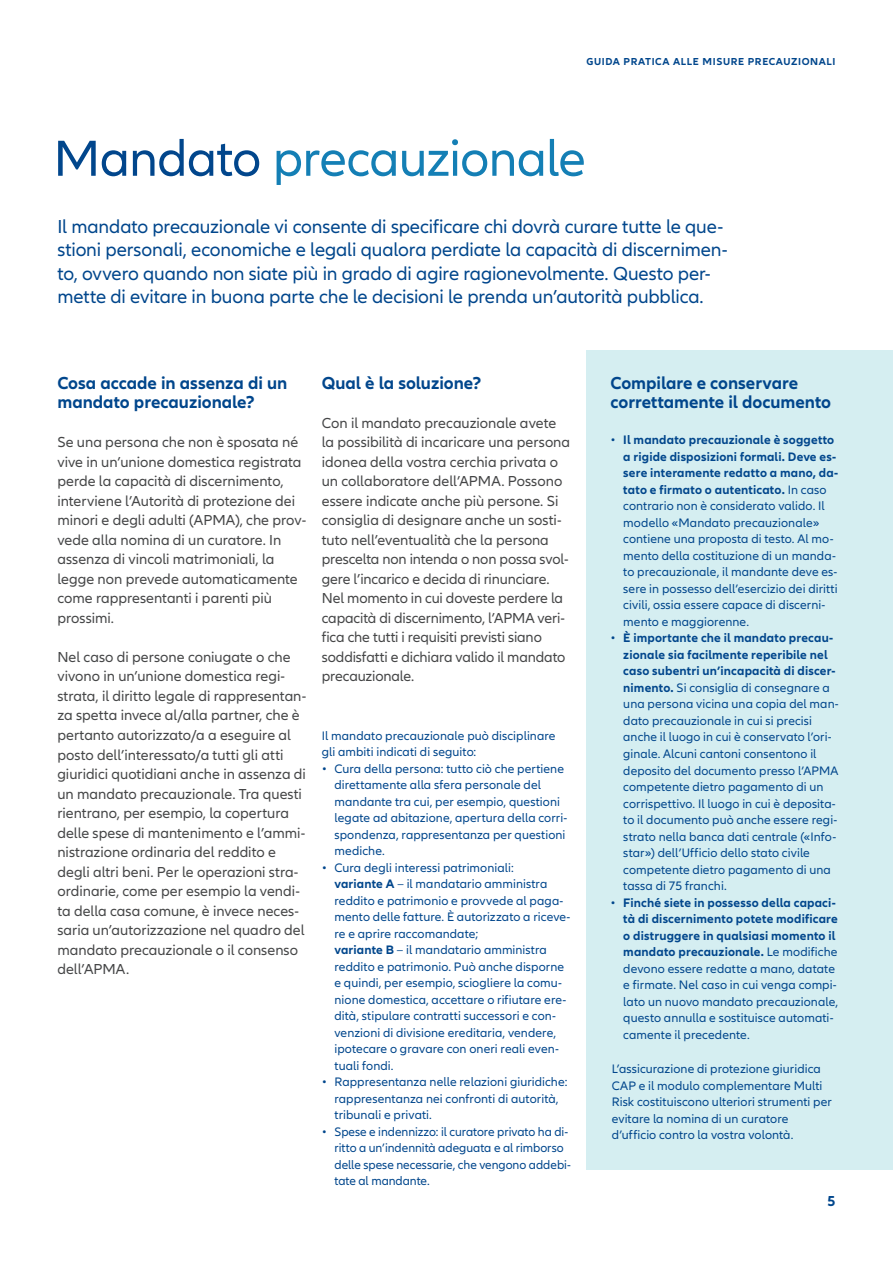
<style>
.page{position:relative;width:893px;height:1263px;background:#fff}
.page>*{position:absolute;margin:0;border:0;box-sizing:border-box;transform-origin:0 0}
.H1___Reg___50_45{font:52.5px "Allianz Neo";letter-spacing:-.015em;color:#147fb5}
.Lead___Reg___15_18{font:19.5px/23.4px "Allianz Neo";letter-spacing:-.01em;color:#01468c}
.Copy___Neo_Regular{font:700 18px/19.5px "Allianz Neo";color:#01468c}
.Copy___Neo_Regular-2{font:15px/19.5px "Allianz Neo";color:#454647}
.t1{font:700 15px "Allianz Neo";color:#01468c}
.Copy___klein___Reg{font:12.75px/16.5px "Allianz Neo";letter-spacing:.005em;color:#01468c}
.t2{font:700 10.5px "Allianz Neo";letter-spacing:.06em;color:#01468c}
.s1{color:#01468c}
.s2{font-weight:700}
</style>
<div class="page">
<div style="left:586px;top:350px;width:307px;height:819px;background:#d5eef1"></div>
<p class="t2" style="left:586px;top:56px;width:251px">GUIDA PRATICA ALLE MISURE PRECAUZIONALI</p>
<p class="H1___Reg___50_45" style="left:54px;top:128px;width:534px"><span class="s1">Mandato</span> precauzionale</p>
<p class="Lead___Reg___15_18" style="left:57px;top:215px;width:672px">Il mandato precauzionale vi consente di specificare chi dovrà curare tutte le que&shy;stioni personali, economiche e legali qualora perdiate la capacità di discernimen&shy;to, ovvero quando non siate più in grado di agire ragionevolmente. Questo per&shy;mette di evitare in buona parte che le decisioni le prenda un’autorità pubblica.</p>
<p class="Copy___Neo_Regular" style="left:57px;top:374px;width:231px">Cosa accade in assenza di un mandato precauzionale?</p>
<p class="Copy___Neo_Regular-2" style="left:57px;top:433px;width:250px">Se una persona che non è sposata né vive in un’unione domestica registrata perde la capacità di discernimento, interviene l’Autorità di protezione dei minori e degli adulti (APMA), che prov&shy;vede alla nomina di un curatore. In assenza di vincoli matrimoniali, la legge non prevede automaticamente come rappresentanti i parenti più prossimi.</p>
<p class="Copy___Neo_Regular-2" style="left:57px;top:648px;width:250px">Nel caso di persone coniugate o che vivono in un’unione domestica regi&shy;strata, il diritto legale di rappresentan&shy;za spetta invece al/alla partner, che è pertanto autorizzato/a a eseguire al posto dell’interessato/a tutti gli atti giuridici quotidiani anche in assenza di un mandato precauzionale. Tra questi rientrano, per esempio, la copertura delle spese di mantenimento e l’ammi&shy;nistrazione ordinaria del reddito e degli altri beni. Per le operazioni stra&shy;ordinarie, come per esempio la vendi&shy;ta della casa comune, è invece neces&shy;saria un’autorizzazione nel quadro del mandato precauzionale o il consenso dell’APMA.</p>
<p class="Copy___Neo_Regular" style="left:322px;top:374px;width:161px">Qual è la soluzione?</p>
<p class="Copy___Neo_Regular-2" style="left:322px;top:414px;width:250px">Con il mandato precauzionale avete la possibilità di incaricare una persona idonea della vostra cerchia privata o un collaboratore dell’APMA. Possono essere indicate anche più persone. Si consiglia di designare anche un sosti&shy;tuto nell’eventualità che la persona prescelta non intenda o non possa svol&shy;gere l’incarico e decida di rinunciare.<br>Nel momento in cui doveste perdere la capacità di discernimento, l’APMA veri&shy;fica che tutti i requisiti previsti siano soddisfatti e dichiara valido il mandato precauzionale.</p>
<p class="Copy___klein___Reg" style="left:322px;top:727px;width:235px">Il mandato precauzionale può disciplinare</p>
<p class="Copy___klein___Reg" style="left:322px;top:744px;width:156px">gli ambiti indicati di seguito:</p>
<p class="Copy___klein___Reg" style="left:334px;top:760px;width:234px;text-indent:-13px">• Cura della persona: tutto ciò che pertiene direttamente alla sfera personale del mandante tra cui, per esempio, questioni legate ad abitazione, apertura della corri&shy;spondenza, rappresentanza per questioni mediche.</p>
<p class="Copy___klein___Reg" style="left:334px;top:859px;width:237px;text-indent:-13px">• Cura degli interessi patrimoniali:<br><span class="s2">variante A</span> – il mandatario amministra reddito e patrimonio e provvede al paga&shy;mento delle fatture. È autorizzato a riceve&shy;re e aprire raccomandate;<br><span class="s2">variante B</span> – il mandatario amministra reddito e patrimonio. Può anche disporne e quindi, per esempio, sciogliere la comu&shy;nione domestica, accettare o rifiutare ere&shy;dità, stipulare contratti successori e con&shy;venzioni di divisione ereditaria, vendere, ipotecare o gravare con oneri reali even&shy;tuali fondi.</p>
<p class="Copy___klein___Reg" style="left:334px;top:1074px;width:234px;text-indent:-13px">• Rappresentanza nelle relazioni giuridiche: rappresentanza nei confronti di autorità, tribunali e privati.</p>
<p class="Copy___klein___Reg" style="left:334px;top:1123px;width:238px;text-indent:-13px">• Spese e indennizzo: il curatore privato ha di&shy;ritto a un’indennità adeguata e al rimborso delle spese necessarie, che vengono addebi&shy;tate al mandante.</p>
<p class="Copy___Neo_Regular" style="left:611px;top:374px;width:222px">Compilare e conservare correttamente il documento</p>
<p class="Copy___klein___Reg" style="left:623px;top:432px;width:216px;text-indent:-13px">• <span class="s2">Il mandato precauzionale è soggetto a rigide disposizioni formali. Deve es&shy;sere interamente redatto a mano, da&shy;tato e firmato o autenticato.</span> In caso contrario non è considerato valido. Il modello «Mandato precauzionale» contiene una proposta di testo. Al mo&shy;mento della costituzione di un manda&shy;to precauzionale, il mandante deve es&shy;sere in possesso dell’esercizio dei diritti civili, ossia essere capace di discerni&shy;mento e maggiorenne.</p>
<p class="Copy___klein___Reg" style="left:623px;top:630px;width:217px;text-indent:-13px">• <span class="s2">È importante che il mandato precau&shy;zionale sia facilmente reperibile nel caso subentri un’incapacità di discer&shy;nimento.</span> Si consiglia di consegnare a una persona vicina una copia del man&shy;dato precauzionale in cui si precisi anche il luogo in cui è conservato l’ori&shy;ginale. Alcuni cantoni consentono il deposito del documento presso l’APMA competente dietro pagamento di un corrispettivo. Il luogo in cui è deposita&shy;to il documento può anche essere regi&shy;strato nella banca dati centrale («Info&shy;star») dell’Ufficio dello stato civile competente dietro pagamento di una tassa di 75 franchi.</p>
<p class="Copy___klein___Reg" style="left:623px;top:894px;width:216px;text-indent:-13px">• <span class="s2">Finché siete in possesso della capaci&shy;tà di discernimento potete modificare o distruggere in qualsiasi momento il mandato precauzionale.</span> Le modifiche devono essere redatte a mano, datate e firmate. Nel caso in cui venga compi&shy;lato un nuovo mandato precauzionale, questo annulla e sostituisce automati&shy;camente il precedente.</p>
<p class="Copy___klein___Reg" style="left:612px;top:1061px;width:222px">L’assicurazione di protezione giuridica CAP e il modulo complementare Multi Risk costituiscono ulteriori strumenti per evitare la nomina di un curatore d’ufficio contro la vostra volontà.</p>
<p class="t1" style="left:827px;top:1192px;width:10px">5</p>
</div>
